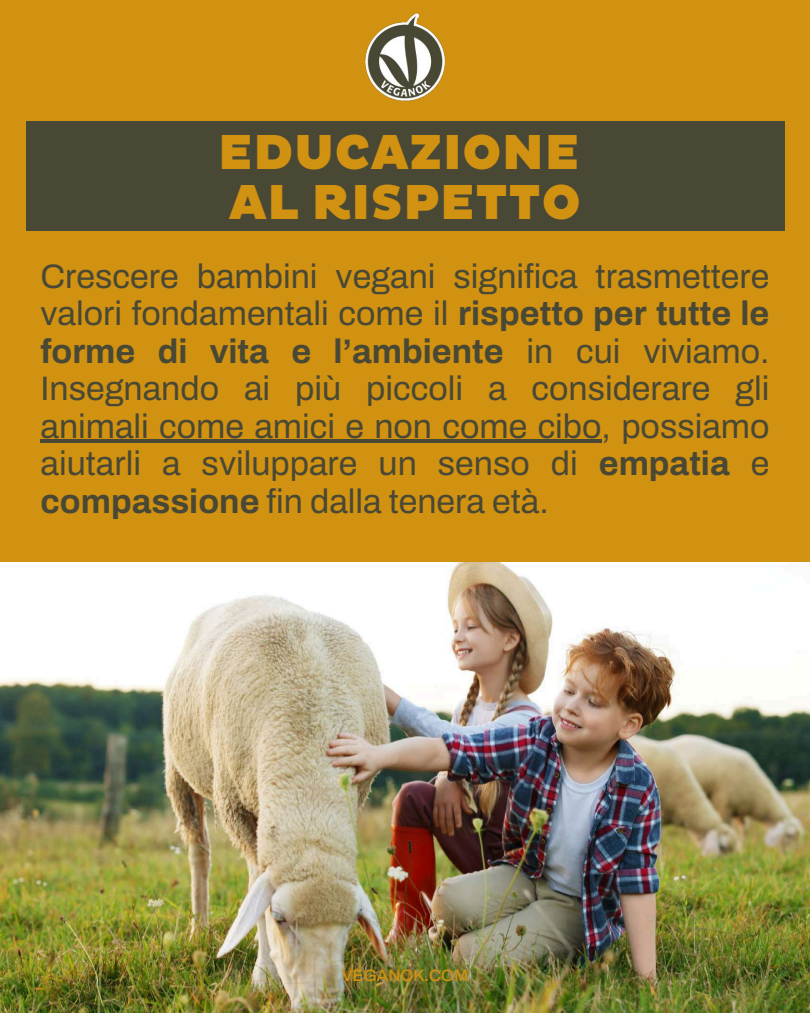
<style>
.page{position:relative;width:810px;height:1013px;background:#fff}
.page>*{position:absolute;margin:0;border:0;box-sizing:border-box;transform-origin:0 0}
.t1{font:900 50px/49.5px "Pluto";color:#d19111}
.t2{font:34px/37.5px "Archivo";color:#484835;text-align:justify}
.t3{font:500 16.5px "Archivo";color:#d19111}
.s1{font-weight:700}
</style>
<div class="page">
<div style="left:0;top:0;width:810px;height:1012px;background:#d19111"></div>
<img style="left:0;top:562px;width:810px;height:450px">
<hr style="left:40px;top:440px;width:562px;height:3px;background:#484835">
<div style="left:26px;top:121px;width:758px;height:109px;background:#484835"></div>
<img style="left:365px;top:13px;width:80px;height:88px">
<h1 class="t1" style="left:218px;top:129px;width:365px">EDUCAZIONE<br>AL RISPETTO</h1>
<p class="t2" style="left:40px;top:257px;width:730px">Crescere bambini vegani significa trasmettere valori fondamentali come il <span class="s1">rispetto per tutte le forme di vita e l’ambiente</span> in cui viviamo.<br>Insegnando ai più piccoli a considerare gli animali come amici e non come cibo, possiamo aiutarli a sviluppare un senso di <span class="s1">empatia</span> e <span class="s1">compassione</span> fin dalla tenera età.</p>
<p class="t3" style="left:342px;top:966px;width:128px">VEGANOK.COM</p>
</div>
